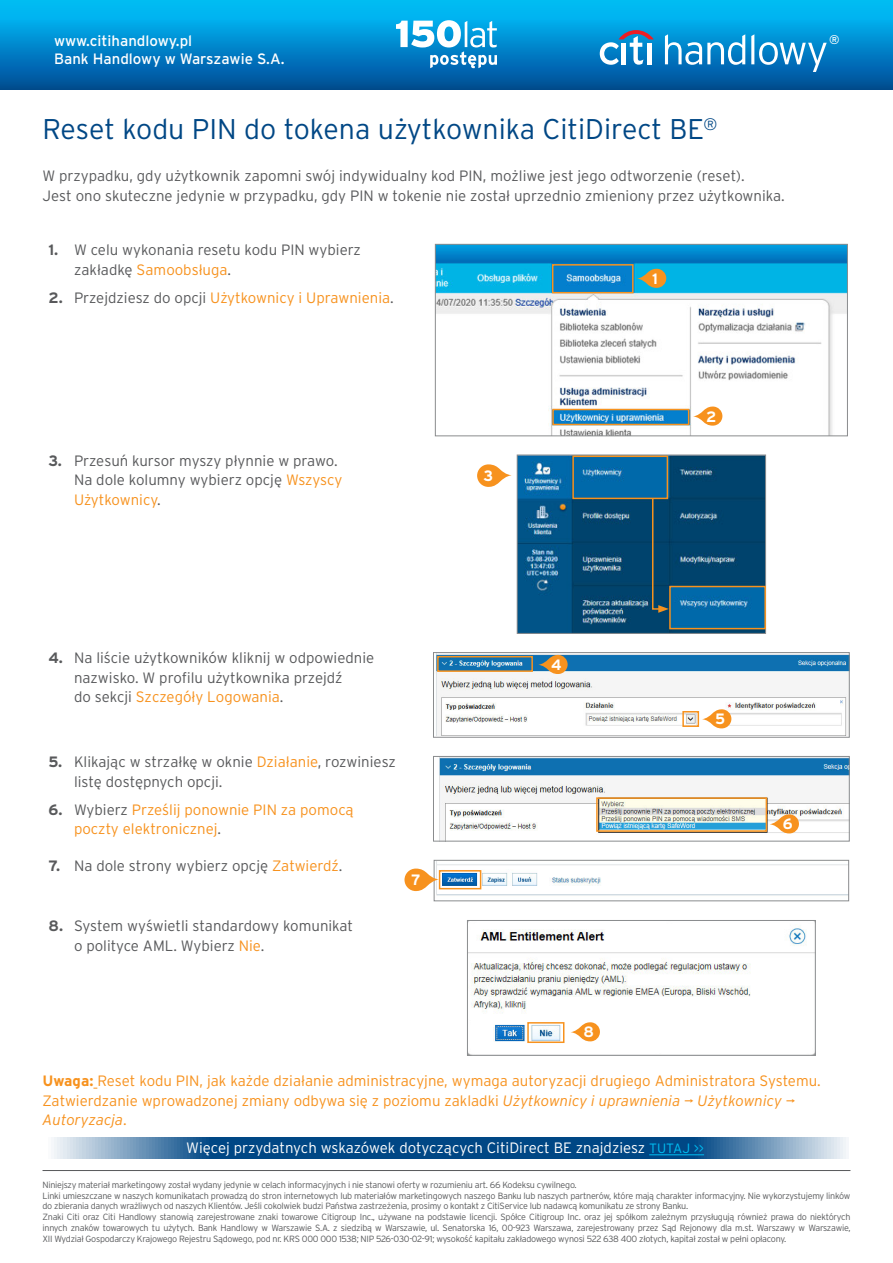
<style>
.page{position:relative;width:893px;height:1263px;background:#fff}
.page>*{position:absolute;margin:0;border:0;box-sizing:border-box;transform-origin:0 0}
.t1{font:300 28.5px "Interstate Pl";color:#004785}
.main{font:300 15px/19.5px "Interstate Pl";color:#58595b}
.main-2{font:300 15px/19.5px "Interstate Pl";color:#f7921e}
.t2{font:300 15px "Interstate Pl";color:#fff}
.t3{font:15px/18px "Interstate Pl";color:#fff}
.t4{font:700 15px "Interstate Pl";color:#fff}
.t5{font:12.6px "Interstate Pl";color:#fff}
.t6{font:300 9px/10.8px "Interstate Pl";letter-spacing:-.03em;color:#58595b}
.s1{font-weight:700}
.s2{color:#f7921e}
.s3{font-weight:700;color:#58595b}
.s4{color:#58595b}
.s5{font-style:italic}
.s6{font-size:13.5px;color:#00bdf2}
</style>
<div class="page">
<div style="left:0;top:0;width:893px;height:90px;background:linear-gradient(to bottom,#00c7ff,#004c97)"></div>
<svg style="left:665px;top:34px;width:80px;height:31px"></svg>
<svg style="left:751px;top:34px;width:76px;height:38px;background:#3799d1"></svg>
<svg style="left:600px;top:30px;width:54px;height:35px"></svg>
<hr style="left:647px;top:43px;width:4px;height:21px;background:#fff">
<svg style="left:396px;top:20px;width:101px;height:48px"></svg>
<img style="left:437px;top:246px;width:409px;height:188px">
<div style="left:435px;top:244px;width:413px;height:192px;border:1px solid #8a8c8e"></div>
<img style="left:519px;top:457px;width:245px;height:175px">
<div style="left:517px;top:455px;width:249px;height:179px;border:1px solid #8a8c8e"></div>
<img style="left:436px;top:654px;width:411px;height:81px">
<div style="left:433px;top:652px;width:416px;height:85px;border:1px solid #8a8c8e"></div>
<img style="left:439px;top:758px;width:408px;height:81px">
<div style="left:433px;top:756px;width:416px;height:85px;border:1px solid #8a8c8e"></div>
<img style="left:436px;top:862px;width:411px;height:34px">
<div style="left:434px;top:860px;width:415px;height:41px;border:1px solid #8a8c8e"></div>
<div style="left:552px;top:264px;width:82px;height:29px;border:2px solid #f7921e"></div>
<div style="left:552px;top:409px;width:137px;height:16px;border:2px solid #f7921e"></div>
<div style="left:572px;top:455px;width:96px;height:44px;border:2px solid #f7921e"></div>
<div style="left:437px;top:656px;width:96px;height:16px;border:2px solid #f7921e"></div>
<div style="left:439px;top:870px;width:42px;height:19px;border:2px solid #f7921e"></div>
<div style="left:596px;top:797px;width:171px;height:35px;border:2px solid #f7921e"></div>
<div style="left:682px;top:711px;width:17px;height:16px;border:2px solid #f7921e"></div>
<div style="left:669px;top:586px;width:97px;height:43px;border:2px solid #f7921e"></div>
<svg style="left:637px;top:269px;width:29px;height:19px"></svg>
<svg style="left:693px;top:406px;width:29px;height:20px"></svg>
<svg style="left:538px;top:655px;width:30px;height:19px"></svg>
<svg style="left:702px;top:709px;width:29px;height:19px"></svg>
<svg style="left:770px;top:814px;width:29px;height:19px"></svg>
<svg style="left:651px;top:496px;width:18px;height:117px;background:#1c4c63"></svg>
<svg style="left:477px;top:464px;width:35px;height:23px"></svg>
<svg style="left:404px;top:868px;width:35px;height:23px"></svg>
<img style="left:469px;top:926px;width:344px;height:117px">
<div style="left:467px;top:920px;width:348px;height:135px;border:1px solid #8a8c8e"></div>
<div style="left:527px;top:1022px;width:37px;height:21px;border:2px solid #f7921e"></div>
<svg style="left:571px;top:1022px;width:29px;height:19px"></svg>
<svg style="left:54px;top:1137px;width:792px;height:22px;background:#2f699b"></svg>
<hr style="left:649px;top:1154px;width:55px;height:1px;background:#00bdf2">
<hr style="left:43px;top:1170px;width:807px;height:1px;background:#58595b">
<p class="t3" style="left:54px;top:32px;width:232px">www.citihandlowy.pl<br>Bank Handlowy w Warszawie S.A.</p>
<h3 class="t5" style="left:829px;top:32px;width:12px">®</h3>
<p class="t1" style="left:43px;top:113px;width:676px">Reset kodu PIN do tokena użytkownika CitiDirect BE<sup>®</sup></p>
<p class="main" style="left:43px;top:166px;width:744px">W przypadku, gdy użytkownik zapomni swój indywidualny kod PIN, możliwe jest jego odtworzenie (reset).<br>Jest ono skuteczne jedynie w przypadku, gdy PIN w tokenie nie został uprzednio zmieniony przez użytkownika.</p>
<p class="main" style="left:74px;top:240px;width:288px;text-indent:-26px"><span class="s1">1.</span> W celu wykonania resetu kodu PIN wybierz zakładkę <span class="s2">Samoobsługa</span>.</p>
<p class="main-2" style="left:49px;top:287px;width:347px"><span class="s3">2.</span> <span class="s4">Przejdziesz do opcji</span> Użytkownicy i Uprawnienia<span class="s4">.</span></p>
<p class="main" style="left:74px;top:451px;width:270px;text-indent:-25px"><span class="s1">3.</span> Przesuń kursor myszy płynnie w prawo.<br>Na dole kolumny wybierz opcję <span class="s2">Wszyscy<br>Użytkownicy</span>.</p>
<p class="main" style="left:74px;top:648px;width:302px;text-indent:-26px"><span class="s1">4.</span> Na liście użytkowników kliknij w odpowiednie nazwisko. W profilu użytkownika przejdź<br>do sekcji <span class="s2">Szczegóły Logowania</span>.</p>
<p class="main" style="left:74px;top:752px;width:323px;text-indent:-25px"><span class="s1">5.</span> Klikając w strzałkę w oknie <span class="s2">Działanie</span>, rozwiniesz listę dostępnych opcji.</p>
<p class="main-2" style="left:74px;top:799px;width:281px;text-indent:-26px"><span class="s3">6.</span> <span class="s4">Wybierz</span> Prześlij ponownie PIN za pomocą poczty elektronicznej<span class="s4">.</span></p>
<p class="main" style="left:49px;top:856px;width:295px"><span class="s1">7.</span> Na dole strony wybierz opcję <span class="s2">Zatwierdź</span>.</p>
<p class="main" style="left:74px;top:916px;width:281px;text-indent:-26px"><span class="s1">8.</span> System wyświetli standardowy komunikat o polityce AML. Wybierz <span class="s2">Nie</span>.</p>
<p class="t4" style="left:411px;top:872px;width:11px">7</p>
<p class="t4" style="left:483px;top:467px;width:11px">3</p>
<p class="t4" style="left:551px;top:656px;width:12px">4</p>
<p class="t4" style="left:652px;top:270px;width:7px">1</p>
<p class="t4" style="left:706px;top:408px;width:12px">2</p>
<p class="t4" style="left:715px;top:711px;width:12px">5</p>
<p class="t4" style="left:783px;top:816px;width:11px">6</p>
<p class="t4" style="left:583px;top:1024px;width:12px">8</p>
<p class="main-2" style="left:43px;top:1071px;width:780px"><span class="s1">Uwaga:</span> Reset kodu PIN, jak każde działanie administracyjne, wymaga autoryzacji drugiego Administratora Systemu.<br>Zatwierdzanie wprowadzonej zmiany odbywa się z poziomu zakladki <span class="s5">Użytkownicy i uprawnienia ¬ Użytkownicy ¬<br>Autoryzacja</span>.</p>
<p class="t2" style="left:186px;top:1139px;width:519px">Więcej przydatnych wskazówek dotyczących CitiDirect BE znajdziesz <span class="s6">TUTAJ &gt;&gt;</span></p>
<p class="t6" style="left:43px;top:1179px;width:536px">Niniejszy materiał marketingowy został wydany jedynie w celach informacyjnych i nie stanowi oferty w rozumieniu art. 66 Kodeksu cywilnego.</p>
<p class="t6" style="left:43px;top:1190px;width:809px">Linki umieszczane w naszych komunikatach prowadzą do stron internetowych lub materiałów marketingowych naszego Banku lub naszych partnerów, które mają charakter informacyjny. Nie wykorzystujemy linków do zbierania danych wrażliwych od naszych Klientów. Jeśli cokolwiek budzi Państwa zastrzeżenia, prosimy o kontakt z CitiService lub nadawcą komunikatu ze strony Banku.</p>
<p class="t6" style="left:43px;top:1211px;width:809px;text-align:justify">Znaki Citi oraz Citi Handlowy stanowią zarejestrowane znaki towarowe Citigroup Inc., używane na podstawie licencji. Spółce Citigroup Inc. oraz jej spółkom zależnym przysługują również prawa do niektórych innych znaków towarowych tu użytych. Bank Handlowy w Warszawie S.A. z siedzibą w Warszawie, ul. Senatorska 16, 00-923 Warszawa, zarejestrowany przez Sąd Rejonowy dla m.st. Warszawy w Warszawie, XII Wydział Gospodarczy Krajowego Rejestru Sądowego, pod nr. KRS 000 000 1538; NIP 526-030-02-91; wysokość kapitału zakładowego wynosi 522 638 400 złotych, kapitał został w pełni opłacony.</p>
</div>
